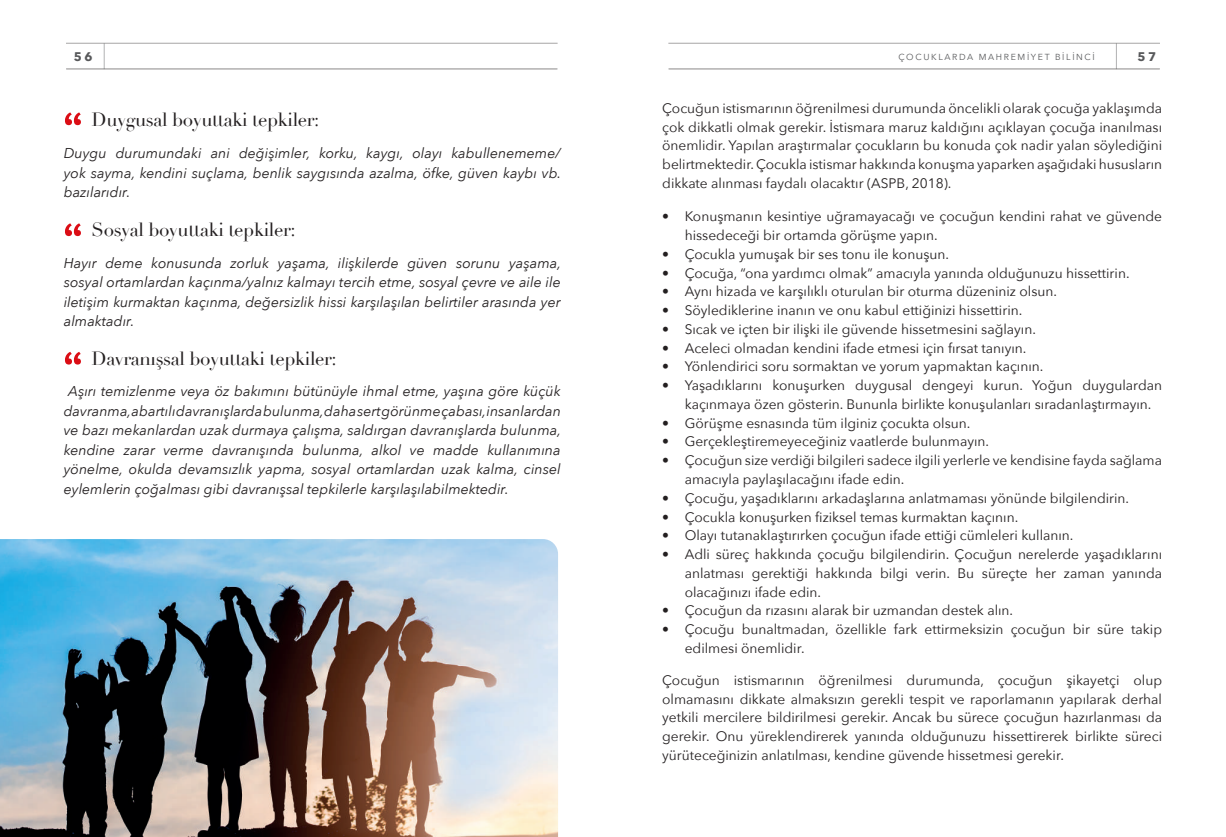
<style>
.page{position:relative;width:1226px;height:837px;background:#fff}
.page>*{position:absolute;margin:0;border:0;box-sizing:border-box;transform-origin:0 0}
.t1{font:61.25px/110.9px "PT Sans";color:#db0d15}
.t2{font:18.75px "Didot";letter-spacing:-.02em;color:#231f20}
.t3{font:italic 14.25px/19.4px "Avenir Next";color:#231f20;text-align:justify}
.t4{font:13.75px/18.8px "Avenir Next";color:#231f20}
.t5{font:700 12.5px "Avenir Next";color:#57585a}
.t6{font:8.75px "Avenir Next";letter-spacing:.19em;color:#57585a}
</style>
<div class="page">
<svg style="left:104px;top:43px;width:1px;height:26px"></svg>
<svg style="left:1116px;top:43px;width:1px;height:26px"></svg>
<img style="left:0;top:539px;width:558px;height:297px">
<p class="t5" style="left:74px;top:46px;width:20px">56</p>
<p class="t6" style="left:898px;top:50px;width:198px">ÇOCUKLARDA MAHREMİYET BİLİNCİ</p>
<p class="t5" style="left:1138px;top:46px;width:20px">57</p>
<h1 class="t1" style="left:63px;top:82px;width:22px">‘‘ ‘‘</h1>
<h2 class="t2" style="left:92px;top:109px;width:229px">Duygusal boyuttaki tepkiler:</h2>
<p class="t3" style="left:64px;top:143px;width:499px">Duygu durumundaki ani değişimler, korku, kaygı, olayı kabullenememe/ yok sayma, kendini suçlama, benlik saygısında azalma, öfke, güven kaybı vb. bazılarıdır.</p>
<h2 class="t2" style="left:92px;top:218px;width:206px">Sosyal boyuttaki tepkiler:</h2>
<p class="t3" style="left:64px;top:252px;width:499px">Hayır deme konusunda zorluk yaşama, ilişkilerde güven sorunu yaşama, sosyal ortamlardan kaçınma/yalnız kalmayı tercih etme, sosyal çevre ve aile ile iletişim kurmaktan kaçınma, değersizlik hissi karşılaşılan belirtiler arasında yer almaktadır.</p>
<h1 class="t1" style="left:63px;top:321px;width:22px">‘‘</h1>
<h2 class="t2" style="left:92px;top:347px;width:247px">Davranışsal boyuttaki tepkiler:</h2>
<p class="t3" style="left:64px;top:381px;width:499px;text-indent:4px">Aşırı temizlenme veya öz bakımını bütünüyle ihmal etme, yaşına göre küçük davranma, abartılı davranışlarda bulunma, daha sert görünme çabası, insanlardan ve bazı mekanlardan uzak durmaya çalışma, saldırgan davranışlarda bulunma, kendine zarar verme davranışında bulunma, alkol ve madde kullanımına yönelme, okulda devamsızlık yapma, sosyal ortamlardan uzak kalma, cinsel eylemlerin çoğalması gibi davranışsal tepkilerle karşılaşılabilmektedir.</p>
<p class="t4" style="left:662px;top:98px;width:501px;text-align:justify">Çocuğun istismarının öğrenilmesi durumunda öncelikli olarak çocuğa yaklaşımda çok dikkatli olmak gerekir. İstismara maruz kaldığını açıklayan çocuğa inanılması önemlidir. Yapılan araştırmalar çocukların bu konuda çok nadir yalan söylediğini belirtmektedir. Çocukla istismar hakkında konuşma yaparken aşağıdaki hususların dikkate alınması faydalı olacaktır (ASPB, 2018).</p>
<p class="t4" style="left:685px;top:206px;width:479px;text-indent:-22px">• Konuşmanın kesintiye uğramayacağı ve çocuğun kendini rahat ve güvende hissedeceği bir ortamda görüşme yapın.</p>
<p class="t4" style="left:662px;top:244px;width:288px">• Çocukla yumuşak bir ses tonu ile konuşun.</p>
<p class="t4" style="left:662px;top:263px;width:469px">• Çocuğa, “ona yardımcı olmak” amacıyla yanında olduğunuzu hissettirin.</p>
<p class="t4" style="left:662px;top:281px;width:396px">• Aynı hizada ve karşılıklı oturulan bir oturma düzeniniz olsun.</p>
<p class="t4" style="left:662px;top:300px;width:362px">• Söylediklerine inanın ve onu kabul ettiğinizi hissettirin.</p>
<p class="t4" style="left:662px;top:319px;width:375px">• Sıcak ve içten bir ilişki ile güvende hissetmesini sağlayın.</p>
<p class="t4" style="left:662px;top:338px;width:366px">• Aceleci olmadan kendini ifade etmesi için fırsat tanıyın.</p>
<p class="t4" style="left:662px;top:356px;width:383px">• Yönlendirici soru sormaktan ve yorum yapmaktan kaçının.</p>
<p class="t4" style="left:685px;top:375px;width:479px;text-indent:-22px">• Yaşadıklarını konuşurken duygusal dengeyi kurun. Yoğun duygulardan kaçınmaya özen gösterin. Bununla birlikte konuşulanları sıradanlaştırmayın.</p>
<p class="t4" style="left:662px;top:413px;width:310px">• Görüşme esnasında tüm ilginiz çocukta olsun.</p>
<p class="t4" style="left:662px;top:431px;width:328px">• Gerçekleştiremeyeceğiniz vaatlerde bulunmayın.</p>
<p class="t4" style="left:685px;top:450px;width:479px;text-indent:-22px">• Çocuğun size verdiği bilgileri sadece ilgili yerlerle ve kendisine fayda sağlama amacıyla paylaşılacağını ifade edin.</p>
<p class="t4" style="left:662px;top:488px;width:468px">• Çocuğu, yaşadıklarını arkadaşlarına anlatmaması yönünde bilgilendirin.</p>
<p class="t4" style="left:662px;top:506px;width:358px">• Çocukla konuşurken fiziksel temas kurmaktan kaçının.</p>
<p class="t4" style="left:662px;top:525px;width:413px">• Olayı tutanaklaştırırken çocuğun ifade ettiği cümleleri kullanın.</p>
<p class="t4" style="left:685px;top:544px;width:479px;text-align:justify;text-indent:-22px">• Adli süreç hakkında çocuğu bilgilendirin. Çocuğun nerelerde yaşadıklarını anlatması gerektiği hakkında bilgi verin. Bu süreçte her zaman yanında olacağınızı ifade edin.</p>
<p class="t4" style="left:662px;top:600px;width:352px">• Çocuğun da rızasını alarak bir uzmandan destek alın.</p>
<p class="t4" style="left:685px;top:619px;width:479px;text-indent:-22px">• Çocuğu bunaltmadan, özellikle fark ettirmeksizin çocuğun bir süre takip edilmesi önemlidir.</p>
<p class="t4" style="left:662px;top:670px;width:501px;text-align:justify">Çocuğun istismarının öğrenilmesi durumunda, çocuğun şikayetçi olup olmamasını dikkate almaksızın gerekli tespit ve raporlamanın yapılarak derhal yetkili mercilere bildirilmesi gerekir. Ancak bu sürece çocuğun hazırlanması da gerekir. Onu yüreklendirerek yanında olduğunuzu hissettirerek birlikte süreci yürüteceğinizin anlatılması, kendine güvende hissetmesi gerekir.</p>
</div>
